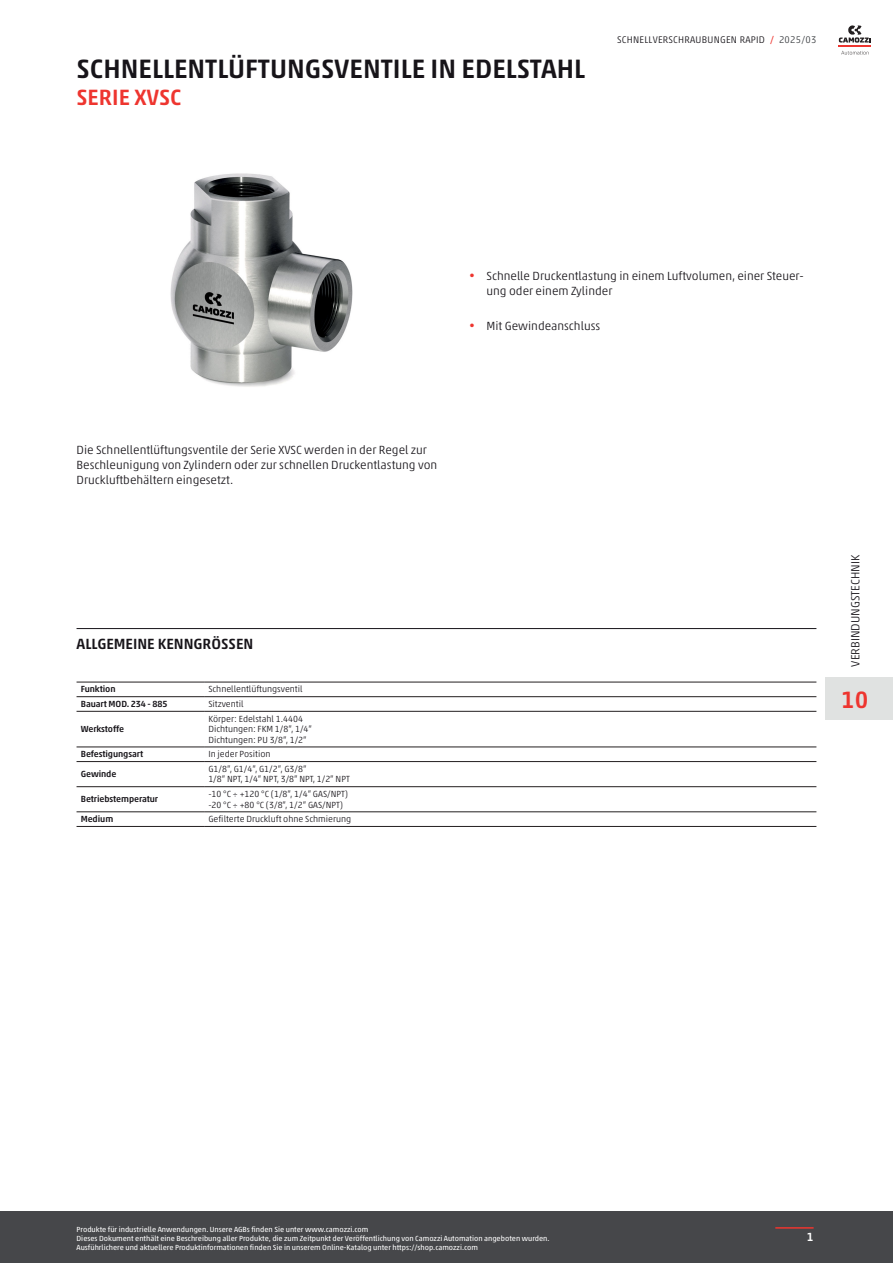
<style>
.page{position:relative;width:893px;height:1263px;background:#fff}
.page>*{position:absolute;margin:0;border:0;box-sizing:border-box;transform-origin:0 0}
.TITOLO_Home{font:500 27px "Akko W1 G";color:#171419}
.Num_catalogo_no_lingua{font:500 24px "Akko W1 G";color:#ee352f}
.SOTTOTITOLO_Home{font:500 22.5px "Akko W1 G";color:#ee352f}
.Titolo_SEZIONE{font:500 15px "Akko W1 G";color:#171419}
.Descrizione_prodotto{font:300 12px/15px "Akko W1 G";color:#171419}
.NOME_CATALOGO{font:300 12px "Akko W1 G";color:#171419}
.t1{font:500 12px "Akko W1 G";color:#fff}
.Edizione_catalogo{font:300 9.75px "Akko W1 G";letter-spacing:.025em;color:#171419}
.Testi_tabella_general_data{font:300 9px/10.5px "Akko W1 G";color:#171419}
.Titoli_tabella_general_data{font:500 9px "Akko W1 G";letter-spacing:-.01em;color:#171419}
.footNotes{font:7.5px/9px "Akko W1 G";color:#fff}
.s1{font-weight:400;color:#ee352f}
.s2{color:#383b3f}
.s3{font-weight:400;font-size:10.5px;color:#ee352f}
</style>
<div class="page">
<svg style="left:77px;top:681px;width:739px;height:1px"></svg>
<hr style="left:77px;top:628px;width:739px;height:1px;background:#171419">
<svg style="left:77px;top:697px;width:739px;height:129px"></svg>
<hr style="left:204px;top:682px;width:612px;height:1px;background:#231f20">
<hr style="left:204px;top:696px;width:612px;height:1px;background:#231f20">
<hr style="left:204px;top:711px;width:612px;height:1px;background:#231f20">
<hr style="left:204px;top:747px;width:612px;height:1px;background:#231f20">
<hr style="left:204px;top:761px;width:612px;height:1px;background:#231f20">
<hr style="left:204px;top:786px;width:612px;height:1px;background:#231f20">
<hr style="left:204px;top:811px;width:612px;height:1px;background:#231f20">
<hr style="left:204px;top:826px;width:612px;height:1px;background:#231f20">
<hr style="left:77px;top:682px;width:127px;height:1px;background:#231f20">
<hr style="left:77px;top:696px;width:127px;height:1px;background:#231f20">
<hr style="left:77px;top:711px;width:127px;height:1px;background:#231f20">
<hr style="left:77px;top:747px;width:127px;height:1px;background:#231f20">
<hr style="left:77px;top:761px;width:127px;height:1px;background:#231f20">
<hr style="left:77px;top:786px;width:127px;height:1px;background:#231f20">
<hr style="left:77px;top:811px;width:127px;height:1px;background:#231f20">
<hr style="left:77px;top:826px;width:127px;height:1px;background:#231f20">
<img style="left:170px;top:173px;width:183px;height:214px">
<div style="left:0;top:1211px;width:893px;height:52px;background:#46474a"></div>
<hr style="left:775px;top:1227px;width:39px;height:1px;background:#ee352f">
<hr style="left:839px;top:45px;width:32px;height:2px;background:#ee352f">
<svg style="left:839px;top:25px;width:32px;height:18px"></svg>
<svg style="left:841px;top:51px;width:28px;height:4px"></svg>
<div style="left:825px;top:677px;width:59px;height:43px;background:#e0e2e1"></div>
<div style="left:884px;top:677px;width:9px;height:43px;background:#e0e2e1"></div>
<p class="TITOLO_Home" style="left:77px;top:49px;width:510px">SCHNELLENTLÜFTUNGSVENTILE IN EDELSTAHL</p>
<p class="SOTTOTITOLO_Home" style="left:77px;top:81px;width:106px">SERIE XVSC</p>
<p class="Edizione_catalogo" style="left:617px;top:32px;width:201px">SCHNELLVERSCHRAUBUNGEN RAPID <span class="s1">/</span> <span class="s2">2025/03</span></p>
<p class="Descrizione_prodotto" style="left:486px;top:268px;width:319px;text-indent:-17px"><span class="s3">•</span> Schnelle Druckentlastung in einem Luftvolumen, einer Steuer&shy;ung oder einem Zylinder</p>
<p class="Descrizione_prodotto" style="left:469px;top:318px;width:132px"><span class="s3">•</span> Mit Gewindeanschluss</p>
<p class="Descrizione_prodotto" style="left:77px;top:442px;width:362px">Die Schnellentlüftungsventile der Serie XVSC werden in der Regel zur<br>Beschleunigung von Zylindern oder zur schnellen Druckentlastung von<br>Druckluftbehältern eingesetzt.</p>
<p class="Titolo_SEZIONE" style="left:77px;top:633px;width:178px">ALLGEMEINE KENNGRÖSSEN</p>
<p class="Titoli_tabella_general_data" style="left:81px;top:683px;width:36px">Funktion</p>
<p class="Testi_tabella_general_data" style="left:208px;top:683px;width:96px">Schnellentlüftungsventil</p>
<p class="Titoli_tabella_general_data" style="left:81px;top:697px;width:88px">Bauart MOD. 234 - 885</p>
<p class="Testi_tabella_general_data" style="left:208px;top:698px;width:37px">Sitzventil</p>
<p class="Titoli_tabella_general_data" style="left:81px;top:722px;width:45px">Werkstoffe</p>
<p class="Testi_tabella_general_data" style="left:208px;top:713px;width:105px">Körper: Edelstahl 1.4404<br>Dichtungen: FKM 1/8”, 1/4”<br>Dichtungen: PU 3/8”, 1/2”</p>
<p class="Titoli_tabella_general_data" style="left:81px;top:747px;width:64px">Befestigungsart</p>
<p class="Testi_tabella_general_data" style="left:208px;top:748px;width:64px">In jeder Position</p>
<p class="Titoli_tabella_general_data" style="left:81px;top:767px;width:37px">Gewinde</p>
<p class="Testi_tabella_general_data" style="left:208px;top:763px;width:143px">G1/8”, G1/4”, G1/2”, G3/8”<br>1/8” NPT, 1/4” NPT, 3/8” NPT, 1/2” NPT</p>
<p class="Titoli_tabella_general_data" style="left:81px;top:792px;width:79px">Betriebstemperatur</p>
<p class="Testi_tabella_general_data" style="left:208px;top:788px;width:141px">-10 °C ÷ +120 °C (1/8”, 1/4” GAS/NPT) -20 °C ÷ +80 °C (3/8”, 1/2” GAS/NPT)</p>
<p class="Titoli_tabella_general_data" style="left:81px;top:812px;width:34px">Medium</p>
<p class="Testi_tabella_general_data" style="left:208px;top:813px;width:144px">Gefilterte Druckluft ohne Schmierung</p>
<p class="NOME_CATALOGO" style="left:847px;top:667px;width:114px;rotate:-90deg">VERBINDUNGSTECHNIK</p>
<p class="Num_catalogo_no_lingua" style="left:841px;top:682px;width:29px">10</p>
<p class="footNotes" style="left:77px;top:1225px;width:475px">Produkte für industrielle Anwendungen. Unsere AGBs finden Sie unter www.camozzi.com<br>Dieses Dokument enthält eine Beschreibung aller Produkte, die zum Zeitpunkt der Veröffentlichung von Camozzi Automation angeboten wurden.<br>Ausführlichere und aktuellere Produktinformationen finden Sie in unserem Online-Katalog unter https://shop.camozzi.com</p>
<h3 class="t1" style="left:807px;top:1228px;width:8px">1</h3>
</div>
